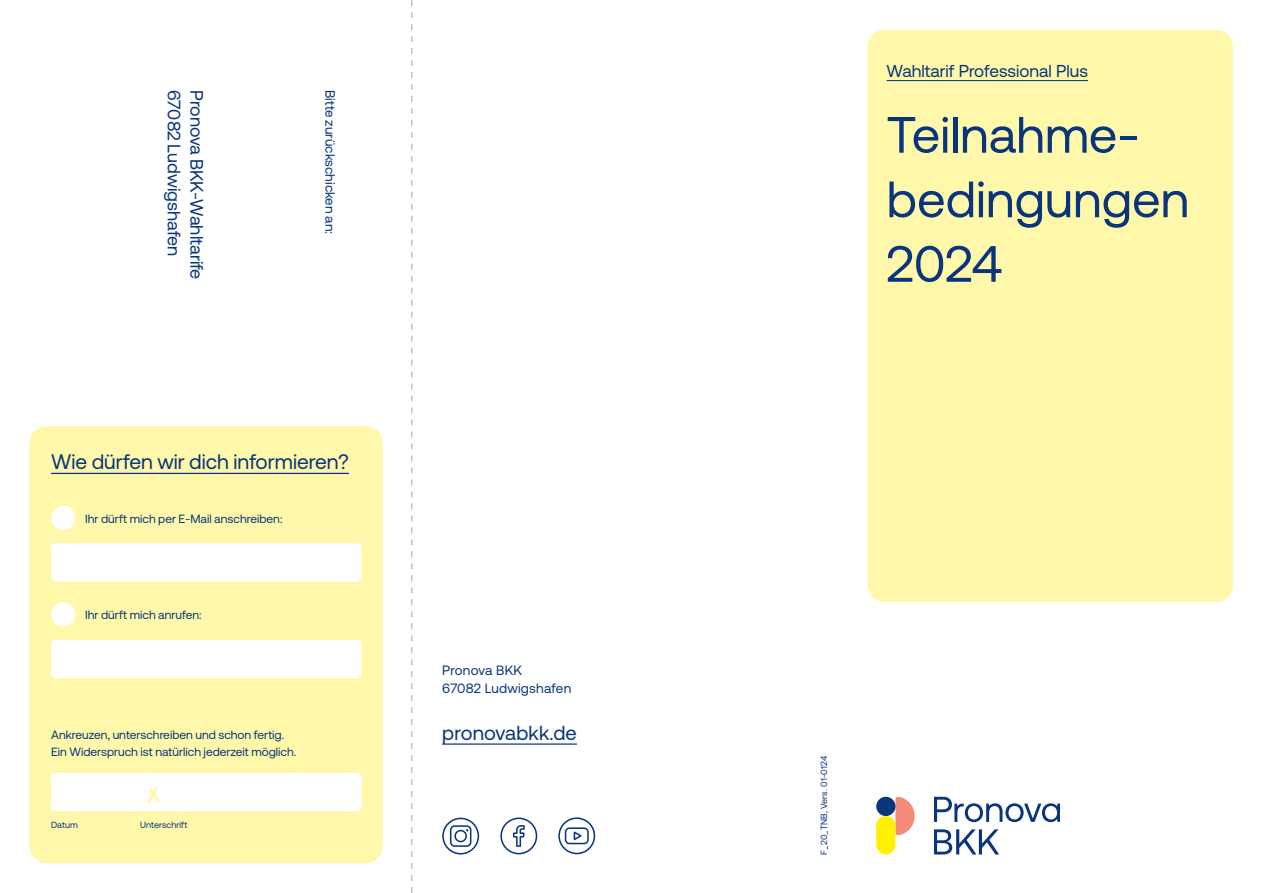
<style>
.page{position:relative;width:1263px;height:893px;background:#fff}
.page>*{position:absolute;margin:0;border:0;box-sizing:border-box;transform-origin:0 0}
.t1{font:51px/64.5px "Aeonik";color:#08357c}
.t2{font:21px "Aeonik";color:#08357c}
.t3{font:20.25px "Aeonik";letter-spacing:.005em;color:#08357c}
.t4{font:18px "Aeonik";color:#08357c}
.t5{font:17.25px "Aeonik";color:#08357c}
.t6{font:13.5px/18px "Aeonik";color:#08357c}
.t7{font:12px/16.5px "Aeonik";color:#08357c}
.t8{font:9px "Aeonik";color:#08357c}
</style>
<div class="page">
<div style="left:867px;top:30px;width:366px;height:572px;background:#fff8aa;border-radius:17px"></div>
<hr style="left:887px;top:80px;width:201px;height:1px;background:#08357c">
<svg style="left:411px;top:0;width:1px;height:893px"></svg>
<hr style="left:442px;top:743px;width:135px;height:2px;background:#08357c">
<svg style="left:500px;top:817px;width:37px;height:37px"></svg>
<svg style="left:442px;top:818px;width:37px;height:36px"></svg>
<svg style="left:558px;top:817px;width:37px;height:37px"></svg>
<div style="left:29px;top:426px;width:354px;height:437px;background:#fff8aa;border-radius:17px"></div>
<hr style="left:51px;top:473px;width:298px;height:1px;background:#08357c">
<div style="left:51px;top:543px;width:311px;height:38px;background:#fff;border-radius:4px"></div>
<div style="left:51px;top:640px;width:311px;height:38px;background:#fff;border-radius:4px"></div>
<div style="left:51px;top:773px;width:311px;height:38px;background:#fff;border-radius:4px"></div>
<svg style="left:148px;top:786px;width:12px;height:17px"></svg>
<div style="left:51px;top:506px;width:24px;height:24px;background:#fff;border-radius:50%"></div>
<div style="left:51px;top:602px;width:24px;height:25px;background:#fff;border-radius:50%"></div>
<svg style="left:895px;top:796px;width:20px;height:39px"></svg>
<div style="left:876px;top:816px;width:19px;height:38px;background:#fff101;border-radius:10px"></div>
<svg style="left:934px;top:797px;width:126px;height:25px"></svg>
<svg style="left:934px;top:829px;width:65px;height:25px"></svg>
<div style="left:876px;top:797px;width:19px;height:19px;background:#08357c;border-radius:50%"></div>
<h3 class="t4" style="left:184px;top:90px;width:168px;rotate:90deg">67082 Ludwigshafen</h3>
<h3 class="t4" style="left:207px;top:90px;width:191px;rotate:90deg">Pronova BKK-Wahltarife</h3>
<p class="t6" style="left:339px;top:90px;width:145px;rotate:90deg">Bitte zurückschicken an:</p>
<h2 class="t2" style="left:51px;top:450px;width:299px">Wie dürfen wir dich informieren?</h2>
<p class="t7" style="left:85px;top:510px;width:199px">Ihr dürft mich per E-Mail anschreiben:</p>
<p class="t7" style="left:85px;top:607px;width:118px">Ihr dürft mich anrufen:</p>
<p class="t7" style="left:51px;top:727px;width:247px">Ankreuzen, unterschreiben und schon fertig.<br>Ein Widerspruch ist natürlich jederzeit möglich.</p>
<p class="t8" style="left:51px;top:820px;width:28px">Datum</p>
<p class="t8" style="left:140px;top:820px;width:49px">Unterschrift</p>
<p class="t6" style="left:442px;top:661px;width:131px">Pronova BKK<br>67082 Ludwigshafen</p>
<h3 class="t3" style="left:442px;top:722px;width:136px">pronovabkk.de</h3>
<h3 class="t5" style="left:887px;top:62px;width:203px">Wahltarif Professional Plus</h3>
<h1 class="t1" style="left:887px;top:103px;width:304px">Teilnahme&shy;bedingungen<br>2024</h1>
<p class="t8" style="left:819px;top:854px;width:100px;rotate:-90deg">F_20_TNB, Vers. 01-0124</p>
</div>
